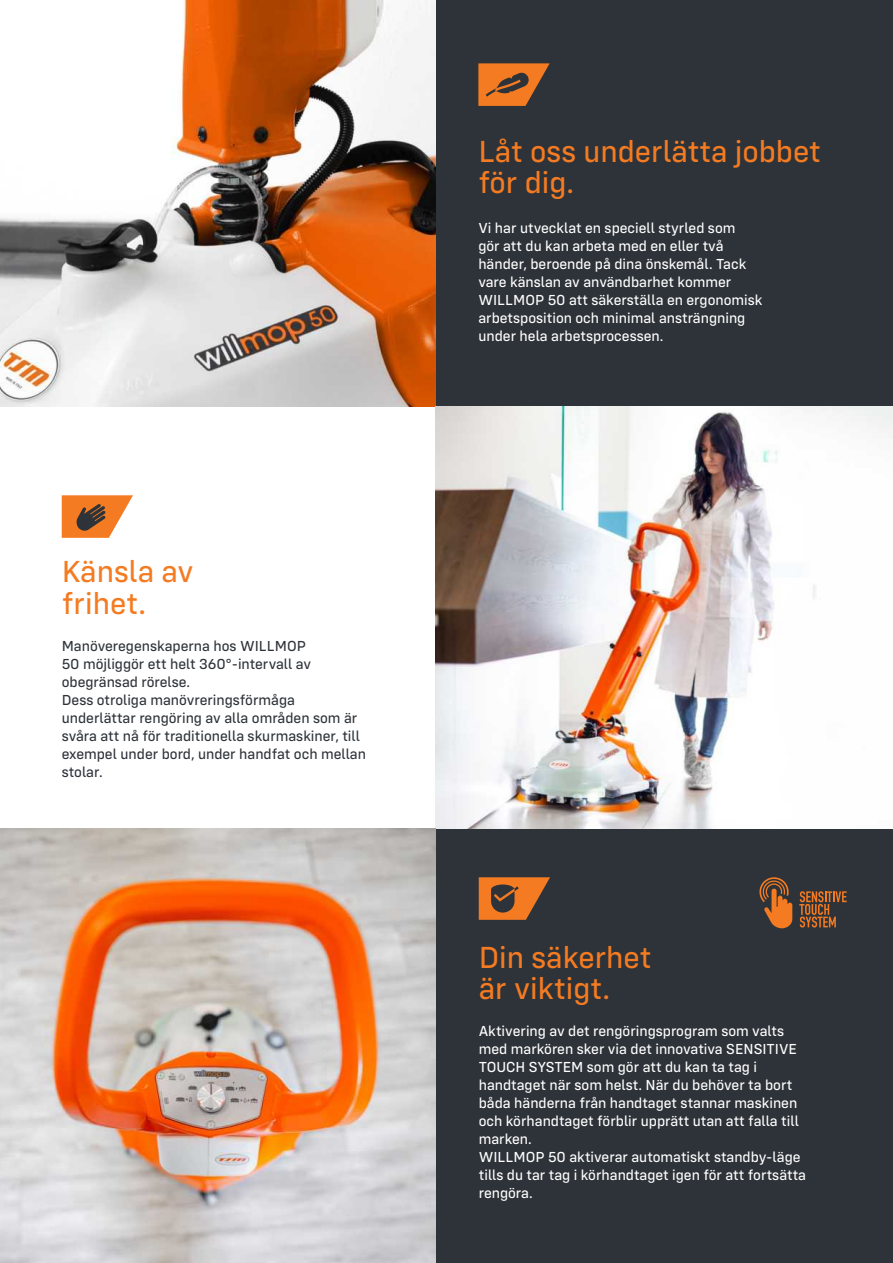
<style>
.page{position:relative;width:893px;height:1263px;background:#fff}
.page>*{position:absolute;margin:0;border:0;box-sizing:border-box;transform-origin:0 0}
.t1{font:31.5px/31.5px "Config Text";color:#f47b21}
.t2{font:15px/18px "Config Text";color:#fff}
.t3{font:15px/18px "Config Text";color:#2e3339}
</style>
<div class="page">
<div style="left:0;top:828px;width:893px;height:435px;background:#2e3339"></div>
<div style="left:0;top:0;width:893px;height:406px;background:#2e3339"></div>
<img style="left:0;top:0;width:436px;height:406px">
<img style="left:436px;top:406px;width:457px;height:422px">
<img style="left:0;top:828px;width:436px;height:435px">
<svg style="left:799px;top:891px;width:48px;height:36px"></svg>
<svg style="left:759px;top:877px;width:33px;height:51px"></svg>
<svg style="left:479px;top:877px;width:71px;height:43px"></svg>
<svg style="left:478px;top:63px;width:72px;height:43px"></svg>
<svg style="left:62px;top:495px;width:71px;height:43px"></svg>
<h1 class="t1" style="left:62px;top:556px;width:133px">Känsla av frihet.</h1>
<p class="t3" style="left:62px;top:637px;width:306px">Manöveregenskaperna hos WILLMOP<br>50 möjliggör ett helt 360°-intervall av obegränsad rörelse.<br>Dess otroliga manövreringsförmåga underlättar rengöring av alla områden som är svåra att nå för traditionella skurmaskiner, till exempel under bord, under handfat och mellan stolar.</p>
<h1 class="t1" style="left:478px;top:135px;width:344px">Låt oss underlätta jobbet för dig.</h1>
<p class="t2" style="left:478px;top:219px;width:285px">Vi har utvecklat en speciell styrled som<br>gör att du kan arbeta med en eller två händer, beroende på dina önskemål. Tack vare känslan av användbarhet kommer WILLMOP 50 att säkerställa en ergonomisk arbetsposition och minimal ansträngning under hela arbetsprocessen.</p>
<h1 class="t1" style="left:479px;top:941px;width:174px">Din säkerhet är viktigt.</h1>
<p class="t2" style="left:479px;top:1021px;width:329px">Aktivering av det rengöringsprogram som valts med markören sker via det innovativa SENSITIVE TOUCH SYSTEM som gör att du kan ta tag i handtaget när som helst. När du behöver ta bort båda händerna från handtaget stannar maskinen och körhandtaget förblir upprätt utan att falla till marken.<br>WILLMOP 50 aktiverar automatiskt standby-läge tills du tar tag i körhandtaget igen för att fortsätta rengöra.</p>
</div>
